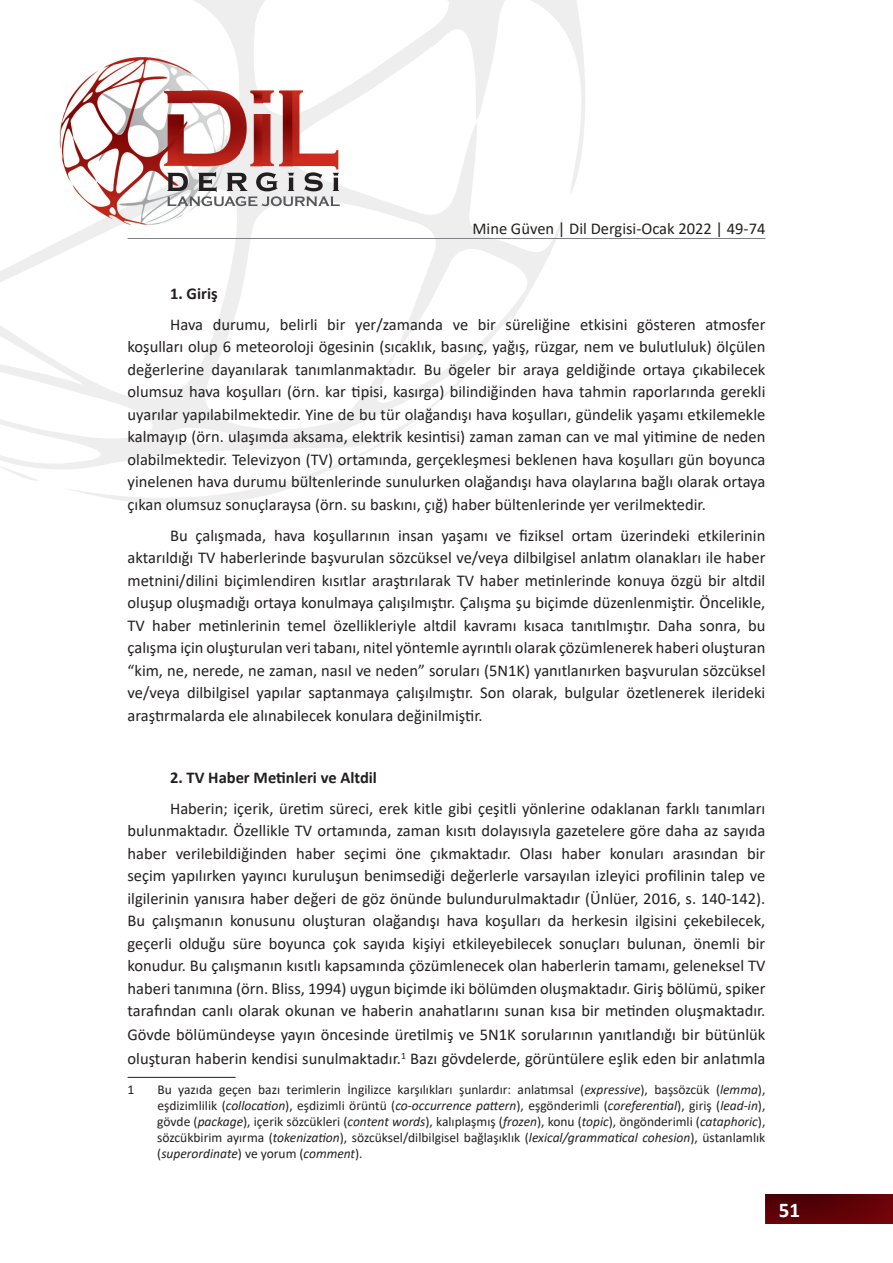
<style>
.page{position:relative;width:893px;height:1263px;background:#fff}
.page>*{position:absolute;margin:0;border:0;box-sizing:border-box;transform-origin:0 0}
.t1{font:700 21px "Calibri";color:#fff}
.t2{font:16.5px/22.5px "Calibri";color:#231f20;text-align:justify}
.t3{font:700 16.5px "Calibri";color:#231f20}
.t4{font:13.5px/16.2px "Calibri";color:#231f20;text-align:justify}
.s1{font-style:italic}
</style>
<div class="page">
<svg style="left:0;top:0;width:585px;height:504px"></svg>
<img style="left:192px;top:58px;width:35px;height:167px">
<img style="left:192px;top:91px;width:146px;height:79px">
<img style="left:279px;top:91px;width:13px;height:75px">
<img style="left:250px;top:114px;width:12px;height:52px">
<svg style="left:250px;top:91px;width:12px;height:13px"></svg>
<img style="left:192px;top:91px;width:47px;height:75px">
<img style="left:60px;top:57px;width:132px;height:168px">
<svg style="left:167px;top:172px;width:173px;height:34px;background:#b3b2b3"></svg>
<hr style="left:128px;top:238px;width:637px;height:1px;background:#808285">
<img style="left:765px;top:1194px;width:128px;height:30px">
<hr style="left:128px;top:1077px;width:108px;height:1px;background:#231f20">
<p class="t2" style="left:472px;top:217px;width:294px">Mine Güven | Dil Dergisi-Ocak 2022 | 49-74</p>
<p class="t3" style="left:170px;top:281px;width:49px">1. Giriş</p>
<p class="t2" style="left:128px;top:312px;width:639px;text-indent:43px">Hava durumu, belirli bir yer/zamanda ve bir süreliğine etkisini gösteren atmosfer koşulları olup 6 meteoroloji ögesinin (sıcaklık, basınç, yağış, rüzgar, nem ve bulutluluk) ölçülen değerlerine dayanılarak tanımlanmaktadır. Bu ögeler bir araya geldiğinde ortaya çıkabilecek olumsuz hava koşulları (örn. kar tipisi, kasırga) bilindiğinden hava tahmin raporlarında gerekli uyarılar yapılabilmektedir. Yine de bu tür olağandışı hava koşulları, gündelik yaşamı etkilemekle kalmayıp (örn. ulaşımda aksama, elektrik kesintisi) zaman zaman can ve mal yitimine de neden olabilmektedir. Televizyon (TV) ortamında, gerçekleşmesi beklenen hava koşulları gün boyunca yinelenen hava durumu bültenlerinde sunulurken olağandışı hava olaylarına bağlı olarak ortaya çıkan olumsuz sonuçlaraysa (örn. su baskını, çığ) haber bültenlerinde yer verilmektedir.</p>
<p class="t2" style="left:128px;top:523px;width:639px;text-indent:43px">Bu çalışmada, hava koşullarının insan yaşamı ve fiziksel ortam üzerindeki etkilerinin aktarıldığı TV haberlerinde başvurulan sözcüksel ve/veya dilbilgisel anlatım olanakları ile haber metnini/dilini biçimlendiren kısıtlar araştırılarak TV haber metinlerinde konuya özgü bir altdil oluşup oluşmadığı ortaya konulmaya çalışılmıştır. Çalışma şu biçimde düzenlenmiştir. Öncelikle, TV haber metinlerinin temel özellikleriyle altdil kavramı kısaca tanıtılmıştır. Daha sonra, bu çalışma için oluşturulan veri tabanı, nitel yöntemle ayrıntılı olarak çözümlenerek haberi oluşturan “kim, ne, nerede, ne zaman, nasıl ve neden” soruları (5N1K) yanıtlanırken başvurulan sözcüksel ve/veya dilbilgisel yapılar saptanmaya çalışılmıştır. Son olarak, bulgular özetlenerek ilerideki araştırmalarda ele alınabilecek konulara değinilmiştir.</p>
<p class="t3" style="left:170px;top:766px;width:208px">2. TV Haber Metinleri ve Altdil</p>
<p class="t2" style="left:128px;top:797px;width:639px;text-indent:43px">Haberin; içerik, üretim süreci, erek kitle gibi çeşitli yönlerine odaklanan farklı tanımları bulunmaktadır. Özellikle TV ortamında, zaman kısıtı dolayısıyla gazetelere göre daha az sayıda haber verilebildiğinden haber seçimi öne çıkmaktadır. Olası haber konuları arasından bir seçim yapılırken yayıncı kuruluşun benimsediği değerlerle varsayılan izleyici profilinin talep ve ilgilerinin yanısıra haber değeri de göz önünde bulundurulmaktadır (Ünlüer, 2016, s. 140-142).<br>Bu çalışmanın konusunu oluşturan olağandışı hava koşulları da herkesin ilgisini çekebilecek, geçerli olduğu süre boyunca çok sayıda kişiyi etkileyebilecek sonuçları bulunan, önemli bir konudur. Bu çalışmanın kısıtlı kapsamında çözümlenecek olan haberlerin tamamı, geleneksel TV haberi tanımına (örn. Bliss, 1994) uygun biçimde iki bölümden oluşmaktadır. Giriş bölümü, spiker tarafından canlı olarak okunan ve haberin anahatlarını sunan kısa bir metinden oluşmaktadır.</p>
<p class="t2" style="left:128px;top:1022px;width:639px;line-height:23.9px">Gövde bölümündeyse yayın öncesinde üretilmiş ve 5N1K sorularının yanıtlandığı bir bütünlük oluşturan haberin kendisi sunulmaktadır.<sup>1</sup> Bazı gövdelerde, görüntülere eşlik eden bir anlatımla</p>
<p class="t4" style="left:128px;top:1081px;width:8px">1</p>
<p class="t4" style="left:157px;top:1081px;width:610px">Bu yazıda geçen bazı terimlerin İngilizce karşılıkları şunlardır: anlatımsal (<span class="s1">expressive</span>), başsözcük (<span class="s1">lemma</span>), eşdizimlilik (<span class="s1">collocation</span>), eşdizimli örüntü (<span class="s1">co-occurrence pattern</span>), eşgönderimli (<span class="s1">coreferential</span>), giriş (<span class="s1">lead-in</span>), gövde (<span class="s1">package</span>), içerik sözcükleri (<span class="s1">content words</span>), kalıplaşmış (<span class="s1">frozen</span>), konu (<span class="s1">topic</span>), öngönderimli (<span class="s1">cataphoric</span>), sözcükbirim ayırma (<span class="s1">tokenization</span>), sözcüksel/dilbilgisel bağlaşıklık (<span class="s1">lexical/grammatical cohesion</span>), üstanlamlık (<span class="s1">superordinate</span>) ve yorum (<span class="s1">comment</span>).</p>
<p class="t1" style="left:779px;top:1195px;width:23px">51</p>
</div>
